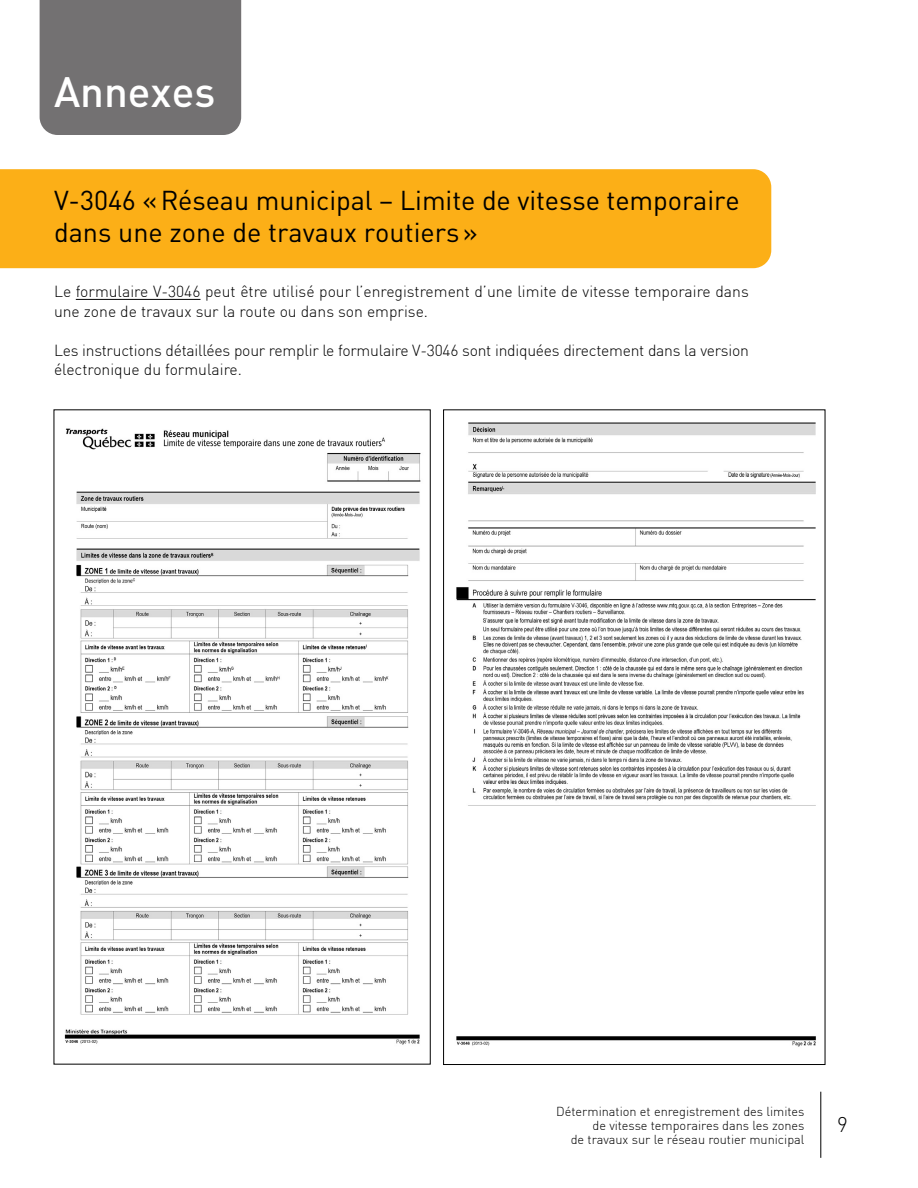
<style>
.page{position:relative;width:918px;height:1188px;background:#fff}
.page>*{position:absolute;margin:0;border:0;box-sizing:border-box;transform-origin:0 0}
.t1{font:500 42px "DIN";color:#fff}
.t2{font:27px/31.5px "DIN";letter-spacing:-.005em;color:#000}
.t3{font:300 21px "DIN";color:#000}
.t4{font:300 15.75px/19.5px "DIN";color:#000}
.t5{font:300 12.75px/14.2px "DIN";color:#000;text-align:right}
</style>
<div class="page">
<hr style="left:820px;top:1092px;width:1px;height:66px;background:#000">
<div style="left:0;top:169px;width:771px;height:99px;background:#fcaf17"></div>
<div style="left:40px;top:0;width:201px;height:135px;background:#737172"></div>
<hr style="left:76px;top:299px;width:125px;height:1px;background:#000">
<img style="left:64px;top:428px;width:357px;height:617px">
<img style="left:456px;top:422px;width:360px;height:625px">
<h1 class="t1" style="left:54px;top:65px;width:163px">Annexes</h1>
<h2 class="t2" style="left:54px;top:184px;width:687px">V-3046 «Réseau municipal – Limite de vitesse temporaire dans une zone de travaux routiers»</h2>
<p class="t4" style="left:54px;top:282px;width:696px">Le formulaire V-3046 peut être utilisé pour l’enregistrement d’une limite de vitesse temporaire dans une zone de travaux sur la route ou dans son emprise.</p>
<p class="t4" style="left:54px;top:340px;width:696px">Les instructions détaillées pour remplir le formulaire V-3046 sont indiquées directement dans la version électronique du formulaire.</p>
<p class="t5" style="left:556px;top:1104px;width:250px">Détermination et enregistrement des limites de vitesse temporaires dans les zones<br>de travaux sur le réseau routier municipal</p>
<h3 class="t3" style="left:837px;top:1112px;width:12px">9</h3>
</div>
